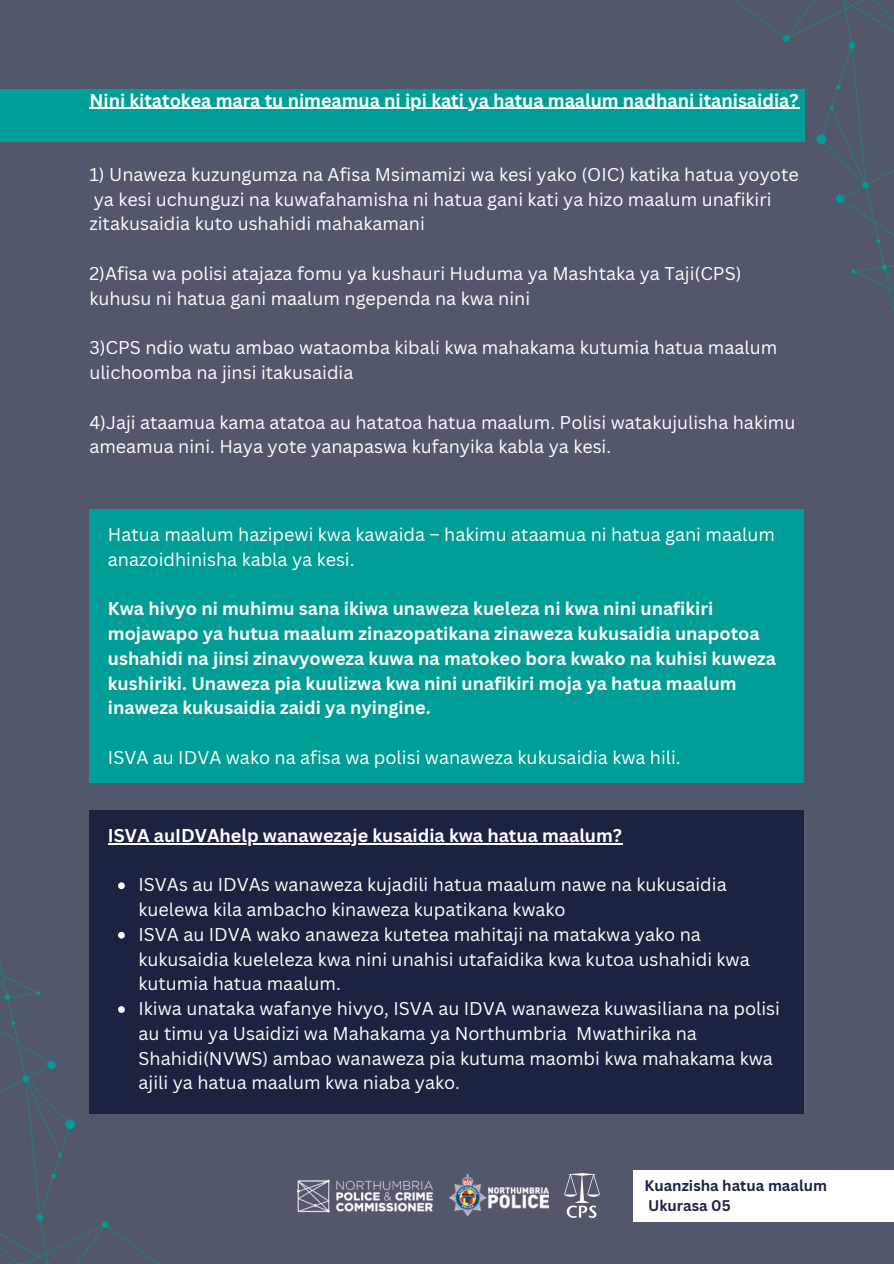
<style>
.page{position:relative;width:894px;height:1264px;background:#fff}
.page>*{position:absolute;margin:0;border:0;box-sizing:border-box;transform-origin:0 0}
.t1{font:18px/24.8px "Canva Sans";color:#fff}
.t2{font:700 18px/24.8px "Canva Sans";color:#fff}
.t3{font:700 15px "Canva Sans";color:#1b2341}
</style>
<div class="page">
<div style="left:0;top:0;width:893px;height:1263px;background:#52576b"></div>
<img style="left:564px;top:1173px;width:35px;height:44px">
<div style="left:632px;top:1170px;width:261px;height:51px;background:#fff"></div>
<div style="left:0;top:89px;width:804px;height:53px;background:#009e96"></div>
<hr style="left:89px;top:108px;width:710px;height:1px;background:#fff">
<div style="left:89px;top:509px;width:715px;height:273px;background:#009e96"></div>
<div style="left:89px;top:809px;width:714px;height:304px;background:#1b2341"></div>
<hr style="left:108px;top:843px;width:514px;height:1px;background:#fff">
<img style="left:449px;top:1174px;width:99px;height:42px">
<img style="left:0;top:844px;width:162px;height:419px">
<img style="left:728px;top:0;width:165px;height:307px">
<img style="left:298px;top:1179px;width:136px;height:34px">
<p class="t2" style="left:89px;top:87px;width:710px">Nini kitatokea mara tu nimeamua ni ipi kati ya hatua maalum nadhani itanisaidia?</p>
<h1 class="t1" style="left:89px;top:162px;width:710px">1) Unaweza kuzungumza na Afisa Msimamizi wa kesi yako (OIC) katika hatua yoyote ya kesi uchunguzi na kuwafahamisha ni hatua gani kati ya hizo maalum unafikiri zitakusaidia kuto ushahidi mahakamani</h1>
<h2 class="t1" style="left:89px;top:261px;width:653px">2)Afisa wa polisi atajaza fomu ya kushauri Huduma ya Mashtaka ya Taji(CPS) kuhusu ni hatua gani maalum ngependa na kwa nini</h2>
<h2 class="t1" style="left:89px;top:335px;width:689px">3)CPS ndio watu ambao wataomba kibali kwa mahakama kutumia hatua maalum ulichoomba na jinsi itakusaidia</h2>
<h2 class="t1" style="left:89px;top:409px;width:707px">4)Jaji ataamua kama atatoa au hatatoa hatua maalum. Polisi watakujulisha hakimu ameamua nini. Haya yote yanapaswa kufanyika kabla ya kesi.</h2>
<h1 class="t1" style="left:108px;top:521px;width:668px">Hatua maalum hazipewi kwa kawaida – hakimu ataamua ni hatua gani maalum anazoidhinisha kabla ya kesi.</h1>
<h2 class="t2" style="left:108px;top:596px;width:669px">Kwa hivyo ni muhimu sana ikiwa unaweza kueleza ni kwa nini unafikiri mojawapo ya hutua maalum zinazopatikana zinaweza kukusaidia unapotoa ushahidi na jinsi zinavyoweza kuwa na matokeo bora kwako na kuhisi kuweza kushiriki. Unaweza pia kuulizwa kwa nini unafikiri moja ya hatua maalum inaweza kukusaidia zaidi ya nyingine.</h2>
<h1 class="t1" style="left:108px;top:744px;width:574px">ISVA au IDVA wako na afisa wa polisi wanaweza kukusaidia kwa hili.</h1>
<p class="t2" style="left:108px;top:822px;width:515px">ISVA auIDVAhelp wanawezaje kusaidia kwa hatua maalum?</p>
<p class="t1" style="left:138px;top:872px;width:589px">ISVAs au IDVAs wanaweza kujadili hatua maalum nawe na kukusaidia kuelewa kila ambacho kinaweza kupatikana kwako</p>
<p class="t1" style="left:138px;top:921px;width:612px">ISVA au IDVA wako anaweza kutetea mahitaji na matakwa yako na kukusaidia kueleleza kwa nini unahisi utafaidika kwa kutoa ushahidi kwa kutumia hatua maalum.</p>
<p class="t1" style="left:138px;top:995px;width:642px">Ikiwa unataka wafanye hivyo, ISVA au IDVA wanaweza kuwasiliana na polisi au timu ya Usaidizi wa Mahakama ya Northumbria Mwathirika na Shahidi(NVWS) ambao wanaweza pia kutuma maombi kwa mahakama kwa ajili ya hatua maalum kwa niaba yako.</p>
<h2 class="t3" style="left:644px;top:1174px;width:184px">Kuanzisha hatua maalum</h2>
<h2 class="t3" style="left:648px;top:1194px;width:84px">Ukurasa 05</h2>
</div>
